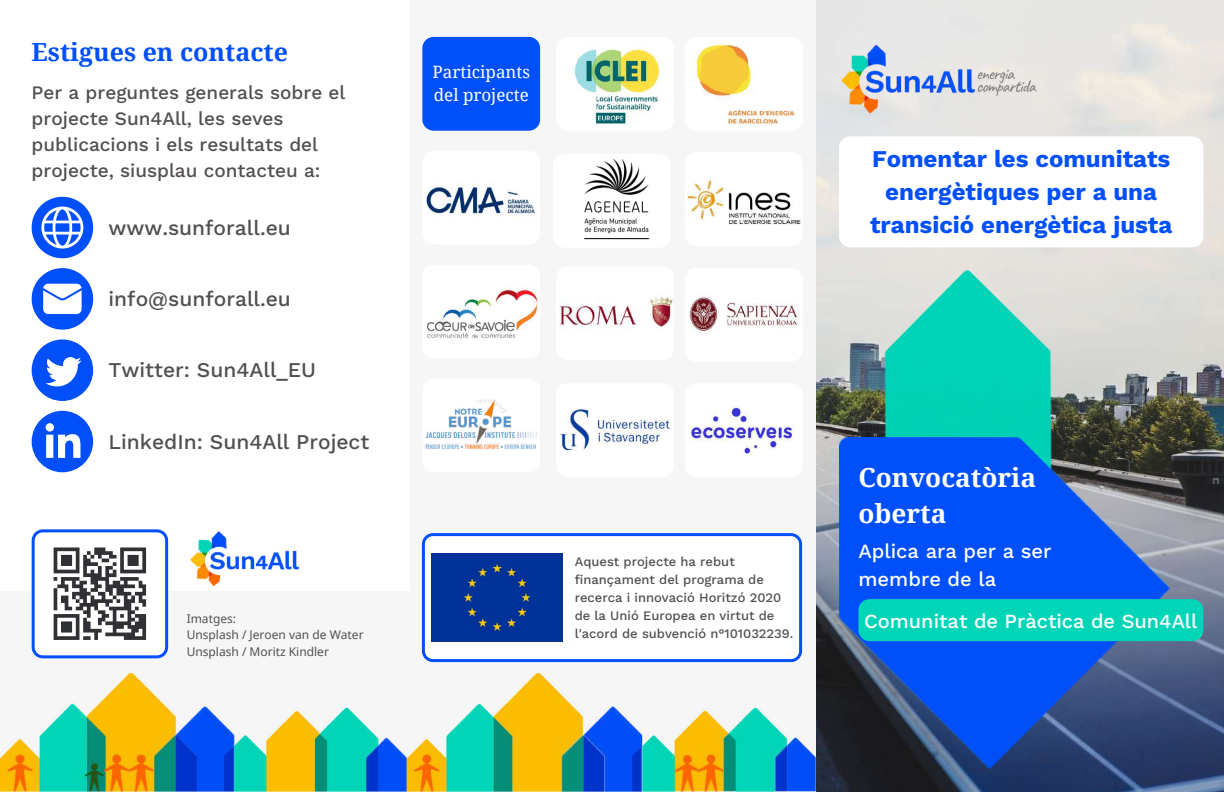
<style>
.page{position:relative;width:1224px;height:792px;background:#fff}
.page>*{position:absolute;margin:0;border:0;box-sizing:border-box;transform-origin:0 0}
.t1{font:700 26.2px/36.3px "Noto Serif";color:#fff}
.t2{font:700 25px "Noto Serif";color:#004ff9}
.t3{font:700 24px/33px "Work Sans";color:#004ff9;text-align:center}
.t4{font:500 21px "Work Sans";color:#524f4e}
.t5{font:500 20.2px/28px "Work Sans";color:#fff}
.t6{font:500 20px "Work Sans";color:#fff}
.t7{font:500 19px/26.2px "Work Sans";color:#524f4e}
.t8{font:17px/23.2px "Noto Serif";color:#fff}
.t9{font:500 13px/18px "Work Sans";color:#524f4e}
.t10{font:12px/16.5px "Noto Sans";color:#524f4e}
</style>
<div class="page">
<div style="left:410px;top:0;width:406px;height:603px;background:#f6f6f7"></div>
<img style="left:816px;top:0;width:408px;height:792px">
<img style="left:839px;top:42px;width:202px;height:73px">
<svg style="left:839px;top:136px;width:364px;height:111px"></svg>
<img style="left:816px;top:269px;width:304px;height:304px">
<img style="left:839px;top:438px;width:331px;height:330px">
<div style="left:858px;top:599px;width:345px;height:42px;background:#00d5b8;border-radius:11px"></div>
<div style="left:0;top:591px;width:816px;height:201px;background:#f6f6f7"></div>
<img style="left:0;top:673px;width:816px;height:119px">
<img style="left:690px;top:406px;width:103px;height:50px">
<img style="left:574px;top:49px;width:86px;height:75px">
<img style="left:426px;top:185px;width:109px;height:29px">
<img style="left:584px;top:159px;width:66px;height:81px">
<img style="left:686px;top:180px;width:115px;height:45px">
<img style="left:425px;top:399px;width:112px;height:50px">
<svg style="left:422px;top:533px;width:380px;height:129px"></svg>
<img style="left:432px;top:554px;width:131px;height:88px">
<svg style="left:32px;top:339px;width:61px;height:62px"></svg>
<svg style="left:32px;top:411px;width:61px;height:61px"></svg>
<svg style="left:32px;top:268px;width:61px;height:62px"></svg>
<svg style="left:32px;top:197px;width:61px;height:61px"></svg>
<svg style="left:32px;top:529px;width:136px;height:129px"></svg>
<hr style="left:124px;top:636px;width:22px;height:4px;background:#303134">
<div style="left:422px;top:37px;width:118px;height:94px;background:#004ff9"></div>
<img style="left:692px;top:40px;width:103px;height:85px">
<img style="left:427px;top:289px;width:111px;height:49px">
<img style="left:560px;top:297px;width:113px;height:30px">
<img style="left:690px;top:297px;width:107px;height:34px">
<img style="left:560px;top:409px;width:110px;height:42px">
<img style="left:190px;top:531px;width:110px;height:55px">
<h2 class="t2" style="left:32px;top:35px;width:258px">Estigues en contacte</h2>
<h3 class="t7" style="left:32px;top:79px;width:315px">Per a preguntes generals sobre el projecte Sun4All, les seves publicacions i els resultats del projecte, siusplau contacteu a:</h3>
<h3 class="t4" style="left:109px;top:215px;width:184px">www.sunforall.eu</h3>
<h3 class="t4" style="left:109px;top:286px;width:184px">info@sunforall.eu</h3>
<h3 class="t4" style="left:109px;top:358px;width:209px">Twitter: Sun4All_EU</h3>
<h3 class="t4" style="left:109px;top:429px;width:262px">LinkedIn: Sun4All Project</h3>
<p class="t10" style="left:187px;top:610px;width:178px">Imatges:<br>Unsplash / Jeroen van de Water<br>Unsplash / Moritz Kindler</p>
<h3 class="t8" style="left:433px;top:60px;width:99px">Participants del projecte</h3>
<p class="t9" style="left:575px;top:553px;width:220px">Aquest projecte ha rebut finançament del programa de recerca i innovació Horitzó 2020 de la Unió Europea en virtut de l'acord de subvenció n°101032239.</p>
<h3 class="t3" style="left:870px;top:142px;width:304px">Fomentar les comunitats energètiques per a una transició energètica justa</h3>
<h1 class="t1" style="left:858px;top:459px;width:179px">Convocatòria oberta</h1>
<h3 class="t5" style="left:858px;top:537px;width:195px">Aplica ara per a ser membre de la</h3>
<h3 class="t6" style="left:864px;top:609px;width:335px">Comunitat de Pràctica de Sun4All</h3>
</div>
